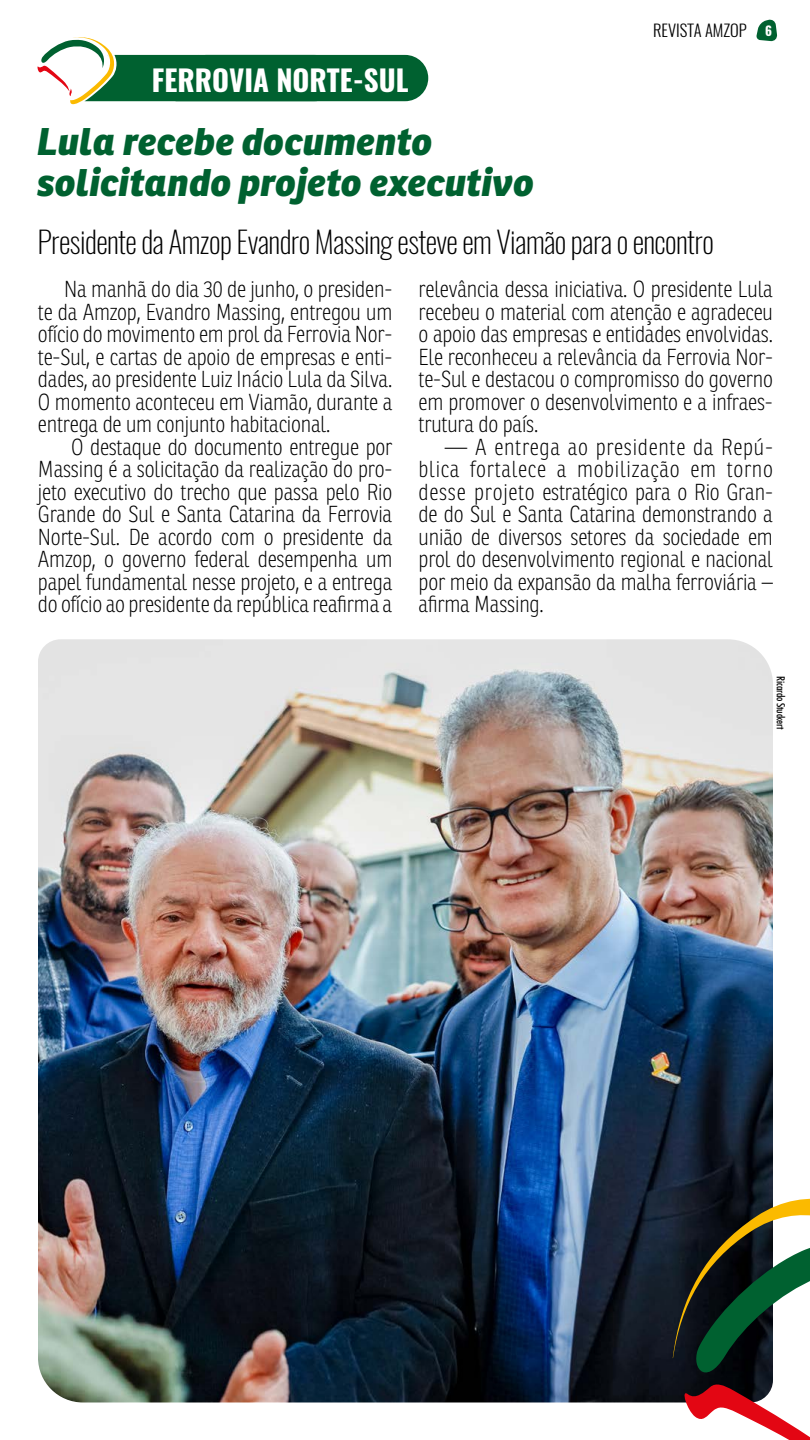
<style>
.page{position:relative;width:810px;height:1440px;background:#fff}
.page>*{position:absolute;margin:0;border:0;box-sizing:border-box;transform-origin:0 0}
.t1{font:italic 800 37.5px/41.2px "Ronnia";color:#006130}
.t2{font:200 30px "Oswald";letter-spacing:-.02em;color:#000}
.t3{font:700 28.95px "Oswald";color:#fff}
.t4{font:100 22.5px/22.5px "Ronnia Cond";letter-spacing:-.01em;color:#000;text-align:justify}
.t5{font:300 16.5px "Oswald";color:#000}
.t6{font:500 condensed 11.25px "Futura BT";letter-spacing:-.02em;color:#000}
.s1{font-weight:700;font-size:12.9px;color:#fff}
</style>
<div class="page">
<svg style="left:756px;top:19px;width:22px;height:22px"></svg>
<svg style="left:37px;top:37px;width:391px;height:68px"></svg>
<img style="left:38px;top:639px;width:735px;height:763px">
<svg style="left:673px;top:1182px;width:137px;height:258px"></svg>
<p class="t3" style="left:152px;top:60px;width:258px">FERROVIA NORTE-SUL</p>
<h1 class="t1" style="left:38px;top:120px;width:498px">Lula recebe documento solicitando projeto executivo</h1>
<p class="t5" style="left:653px;top:19px;width:120px">REVISTA AMZOP <span class="s1">6</span></p>
<h2 class="t2" style="left:37px;top:222px;width:678px">Presidente da Amzop Evandro Massing esteve em Viamão para o encontro</h2>
<p class="t4" style="left:38px;top:278px;width:356px;text-indent:26px">Na manhã do dia 30 de junho, o presiden&shy;te da Amzop, Evandro Massing, entregou um ofício do movimento em prol da Ferrovia Nor&shy;te-Sul, e cartas de apoio de empresas e enti&shy;dades, ao presidente Luiz Inácio Lula da Silva.<br>O momento aconteceu em Viamão, durante a entrega de um conjunto habitacional.</p>
<p class="t4" style="left:38px;top:436px;width:356px;text-indent:33px">O destaque do documento entregue por Massing é a solicitação da realização do pro&shy;jeto executivo do trecho que passa pelo Rio Grande do Sul e Santa Catarina da Ferrovia Norte-Sul. De acordo com o presidente da Amzop, o governo federal desempenha um papel fundamental nesse projeto, e a entrega do ofício ao presidente da república reafirma a</p>
<p class="t4" style="left:419px;top:278px;width:356px">relevância dessa iniciativa. O presidente Lula recebeu o material com atenção e agradeceu o apoio das empresas e entidades envolvidas.<br>Ele reconheceu a relevância da Ferrovia Nor&shy;te-Sul e destacou o compromisso do governo em promover o desenvolvimento e a infraes&shy;trutura do país.</p>
<p class="t4" style="left:419px;top:436px;width:356px;text-indent:26px">— A entrega ao presidente da Repú&shy;blica fortalece a mobilização em torno desse projeto estratégico para o Rio Gran&shy;de do Sul e Santa Catarina demonstrando a união de diversos setores da sociedade em prol do desenvolvimento regional e nacional por meio da expansão da malha ferroviária – afirma Massing.</p>
<p class="t6" style="left:788px;top:676px;width:54px;rotate:90deg">Ricardo Stuckert</p>
</div>
